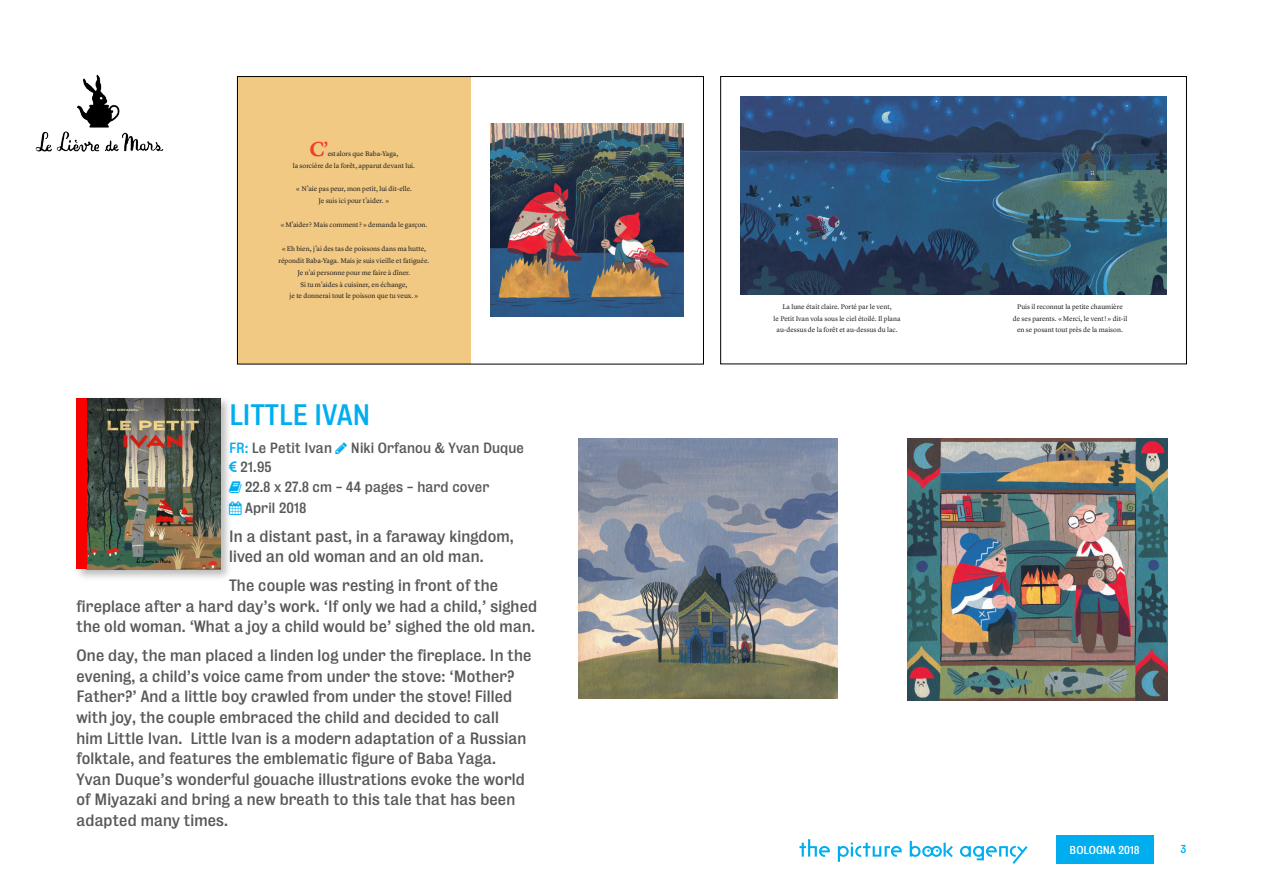
<style>
.page{position:relative;width:1263px;height:893px;background:#fff}
.page>*{position:absolute;margin:0;border:0;box-sizing:border-box;transform-origin:0 0}
.titre_album{font:27px "Bureau Grot Five Three";color:#00aeef}
.t1{font:600 21px "Lyon Text";color:#ef3e2e}
.texte{font:15px/20.5px "Bureau Grot Five Three";letter-spacing:.01em;color:#57585a}
.infos_techniques{font:13.5px/19.5px "Bureau Grot Five Three";letter-spacing:.01em;color:#57585a}
.t2{font:10.5px "Bureau Grot Five Three";color:#fff}
.t3{font:10.5px "Bureau Grot Five Three";color:#00aeef}
.t4{font:9.45px/16px "Lyon Text";color:#231f20;text-align:center}
.t5{font:7.05px/11.9px "Lyon Text";color:#231f20;text-align:center}
.s1{font-size:18.15px}
.s2{color:#00aeef}
</style>
<div class="page">
<svg style="left:960px;top:846px;width:67px;height:18px"></svg>
<svg style="left:838px;top:842px;width:64px;height:20px"></svg>
<svg style="left:799px;top:839px;width:31px;height:18px"></svg>
<svg style="left:910px;top:841px;width:43px;height:16px"></svg>
<div style="left:1056px;top:836px;width:97px;height:28px;background:#00aeef"></div>
<img style="left:35px;top:74px;width:129px;height:78px">
<div style="left:74px;top:396px;width:158px;height:185px;background:#231f20;opacity:.3"></div>
<img style="left:87px;top:398px;width:133px;height:171px">
<div style="left:77px;top:398px;width:10px;height:171px;background:#f80000"></div>
<img style="left:908px;top:439px;width:259px;height:261px">
<img style="left:578px;top:438px;width:259px;height:260px">
<img style="left:740px;top:96px;width:426px;height:199px">
<div style="left:720px;top:76px;width:466px;height:288px;border:1px solid #000"></div>
<div style="left:237px;top:77px;width:233px;height:287px;background:#f1c983"></div>
<img style="left:491px;top:124px;width:192px;height:193px">
<div style="left:237px;top:76px;width:467px;height:288px;border:1px solid #000"></div>
<svg style="left:229px;top:462px;width:3px;height:10px"></svg>
<svg style="left:229px;top:481px;width:3px;height:12px"></svg>
<p class="t1" style="left:309px;top:132px;width:21px">C<span class="s1">’</span></p>
<p class="t5" style="left:293px;top:147px;width:124px;text-align:left;text-indent:35px">est alors que Baba-Yaga,<br>la sorcière de la forêt, apparut devant lui.</p>
<p class="t5" style="left:296px;top:183px;width:118px">« N’aie pas peur, mon petit, lui dit-elle.<br>Je suis ici pour t’aider. »</p>
<p class="t5" style="left:280px;top:218px;width:148px">« M’aider ? Mais comment ? » demanda le garçon.</p>
<p class="t5" style="left:278px;top:242px;width:152px">« Eh bien, j’ai des tas de poissons dans ma hutte, répondit Baba-Yaga. Mais je suis vieille et fatiguée.<br>Je n’ai personne pour me faire à dîner.<br>Si tu m’aides à cuisiner, en échange,<br>je te donnerai tout le poisson que tu veux. »</p>
<p class="titre_album" style="left:229px;top:399px;width:143px">LITTLE IVAN</p>
<p class="infos_techniques" style="left:229px;top:438px;width:104px"><span class="s2">FR:</span> Le Petit Ivan</p>
<p class="infos_techniques" style="left:351px;top:438px;width:175px">Niki Orfanou &amp; Yvan Duque</p>
<p class="infos_techniques" style="left:245px;top:458px;width:246px;text-indent:-5px">21.95<br>22.8 x 27.8 cm - 44 pages - hard cover</p>
<p class="infos_techniques" style="left:229px;top:498px;width:79px"><span class="s2">▲</span> April 2018</p>
<p class="texte" style="left:229px;top:526px;width:286px">In a distant past, in a faraway kingdom, lived an old woman and an old man.</p>
<p class="texte" style="left:77px;top:575px;width:462px;text-indent:152px">The couple was resting in front of the fireplace after a hard day’s work. ‘If only we had a child,’ sighed the old woman. ‘What a joy a child would be’ sighed the old man.</p>
<p class="texte" style="left:77px;top:645px;width:456px">One day, the man placed a linden log under the fireplace. In the evening, a child’s voice came from under the stove: ‘Mother?<br>Father?’ And a little boy crawled from under the stove! Filled with joy, the couple embraced the child and decided to call<br>him Little Ivan. Little Ivan is a modern adaptation of a Russian folktale, and features the emblematic figure of Baba Yaga.<br>Yvan Duque’s wonderful gouache illustrations evoke the world of Miyazaki and bring a new breath to this tale that has been adapted many times.</p>
<p class="t4" style="left:324px;top:532px;width:141px">tout le bois à côté de sa chaumière.</p>
<p class="t4" style="left:306px;top:580px;width:178px">Il la rentra à l’intérieur en se disant<br>qu’elle servirait peut-être, un jour ou l’autre.</p>
<p class="t5" style="left:774px;top:300px;width:128px">La lune était claire. Porté par le vent,<br>le Petit Ivan vola sous le ciel étoilé. Il plana au-dessus de la forêt et au-dessus du lac.</p>
<p class="t5" style="left:1013px;top:300px;width:116px">Puis il reconnut la petite chaumière de ses parents. « Merci, le vent ! » dit-il en se posant tout près de la maison.</p>
<p class="t2" style="left:1070px;top:844px;width:71px">BOLOGNA 2018</p>
<p class="t3" style="left:1181px;top:843px;width:7px">3</p>
</div>
